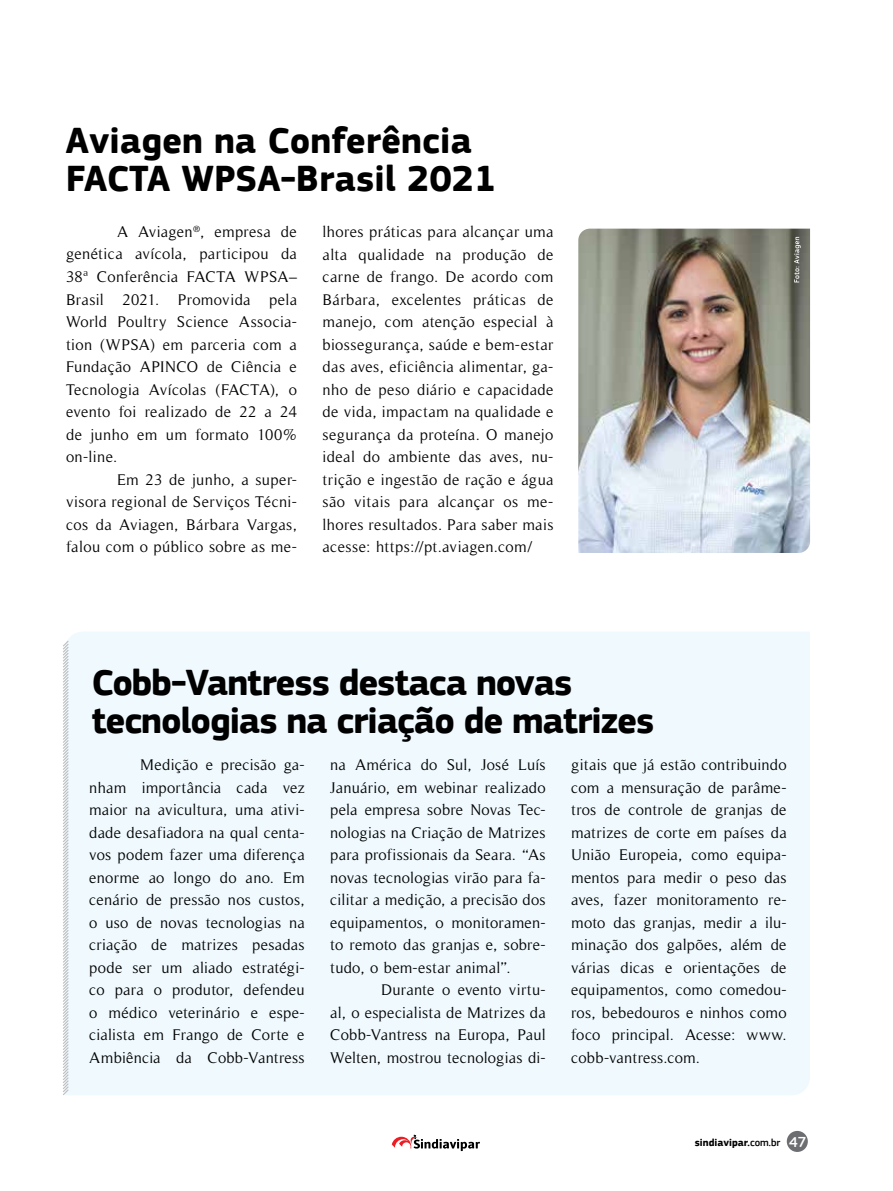
<style>
.page{position:relative;width:893px;height:1191px;background:#fff}
.page>*{position:absolute;margin:0;border:0;box-sizing:border-box;transform-origin:0 0}
.t1{font:700 37.5px/37.5px "PF Square Sans Pro";letter-spacing:-.03em;color:#000}
.t2{font:700 37.5px/37.5px "PF Square Sans Pro";color:#000}
.t3{font:15.75px/22.5px "Timeless";letter-spacing:.015em;color:#000;text-align:justify}
.t4{font:700 10.5px "PF Square Sans Pro";color:#000}
.s1{font-weight:500}
.s2{font-weight:500;font-size:15px;color:#fff}
</style>
<div class="page">
<div style="left:69px;top:632px;width:741px;height:463px;background:#eff9fe"></div>
<svg style="left:63px;top:639px;width:7px;height:456px"></svg>
<img style="left:578px;top:229px;width:232px;height:324px">
<svg style="left:794px;top:237px;width:7px;height:45px"></svg>
<div style="left:787px;top:1130px;width:21px;height:22px;background:#6d6e71;border-radius:50%"></div>
<svg style="left:392px;top:1134px;width:88px;height:17px"></svg>
<h1 class="t2" style="left:66px;top:123px;width:432px">Aviagen na Conferência<br>FACTA WPSA-Brasil 2021</h1>
<p class="t3" style="left:66px;top:220px;width:232px;text-indent:51px">A Aviagen<sup>®</sup>, empresa de genética avícola, participou da 38ª Conferência FACTA WPSA– Brasil 2021. Promovida pela World Poultry Science Associa&shy;tion (WPSA) em parceria com a Fundação APINCO de Ciência e Tecnologia Avícolas (FACTA), o evento foi realizado de 22 a 24 de junho em um formato 100% on-line.</p>
<p class="t3" style="left:66px;top:468px;width:232px;text-indent:51px">Em 23 de junho, a super&shy;visora regional de Serviços Técni&shy;cos da Aviagen, Bárbara Vargas, falou com o público sobre as me-</p>
<p class="t3" style="left:322px;top:220px;width:232px">lhores práticas para alcançar uma alta qualidade na produção de carne de frango. De acordo com Bárbara, excelentes práticas de manejo, com atenção especial à biossegurança, saúde e bem-estar das aves, eficiência alimentar, ga&shy;nho de peso diário e capacidade de vida, impactam na qualidade e segurança da proteína. O manejo ideal do ambiente das aves, nu&shy;trição e ingestão de ração e água são vitais para alcançar os me&shy;lhores resultados. Para saber mais acesse: https://pt.aviagen.com/</p>
<h1 class="t1" style="left:91px;top:665px;width:564px">Cobb-Vantress destaca novas tecnologias na criação de matrizes</h1>
<p class="t3" style="left:89px;top:753px;width:217px;text-indent:51px">Medição e precisão ga&shy;nham importância cada vez maior na avicultura, uma ativi&shy;dade desafiadora na qual centa&shy;vos podem fazer uma diferença enorme ao longo do ano. Em cenário de pressão nos custos, o uso de novas tecnologias na criação de matrizes pesadas pode ser um aliado estratégi&shy;co para o produtor, defendeu o médico veterinário e espe&shy;cialista em Frango de Corte e Ambiência da Cobb-Vantress</p>
<p class="t3" style="left:330px;top:753px;width:217px">na América do Sul, José Luís Januário, em webinar realizado pela empresa sobre Novas Tec&shy;nologias na Criação de Matrizes para profissionais da Seara. “As novas tecnologias virão para fa&shy;cilitar a medição, a precisão dos equipamentos, o monitoramen&shy;to remoto das granjas e, sobre&shy;tudo, o bem-estar animal”.</p>
<p class="t3" style="left:330px;top:978px;width:217px;text-indent:51px">Durante o evento virtu&shy;al, o especialista de Matrizes da Cobb-Vantress na Europa, Paul Welten, mostrou tecnologias di-</p>
<p class="t3" style="left:571px;top:753px;width:217px">gitais que já estão contribuindo com a mensuração de parâme&shy;tros de controle de granjas de matrizes de corte em países da União Europeia, como equipa&shy;mentos para medir o peso das aves, fazer monitoramento re&shy;moto das granjas, medir a ilu&shy;minação dos galpões, além de várias dicas e orientações de equipamentos, como comedou&shy;ros, bebedouros e ninhos como foco principal. Acesse: www. cobb-vantress.com.</p>
<p class="t4" style="left:695px;top:1135px;width:113px">sindiavipar.<span class="s1">com.br</span> <span class="s2">47</span></p>
</div>
